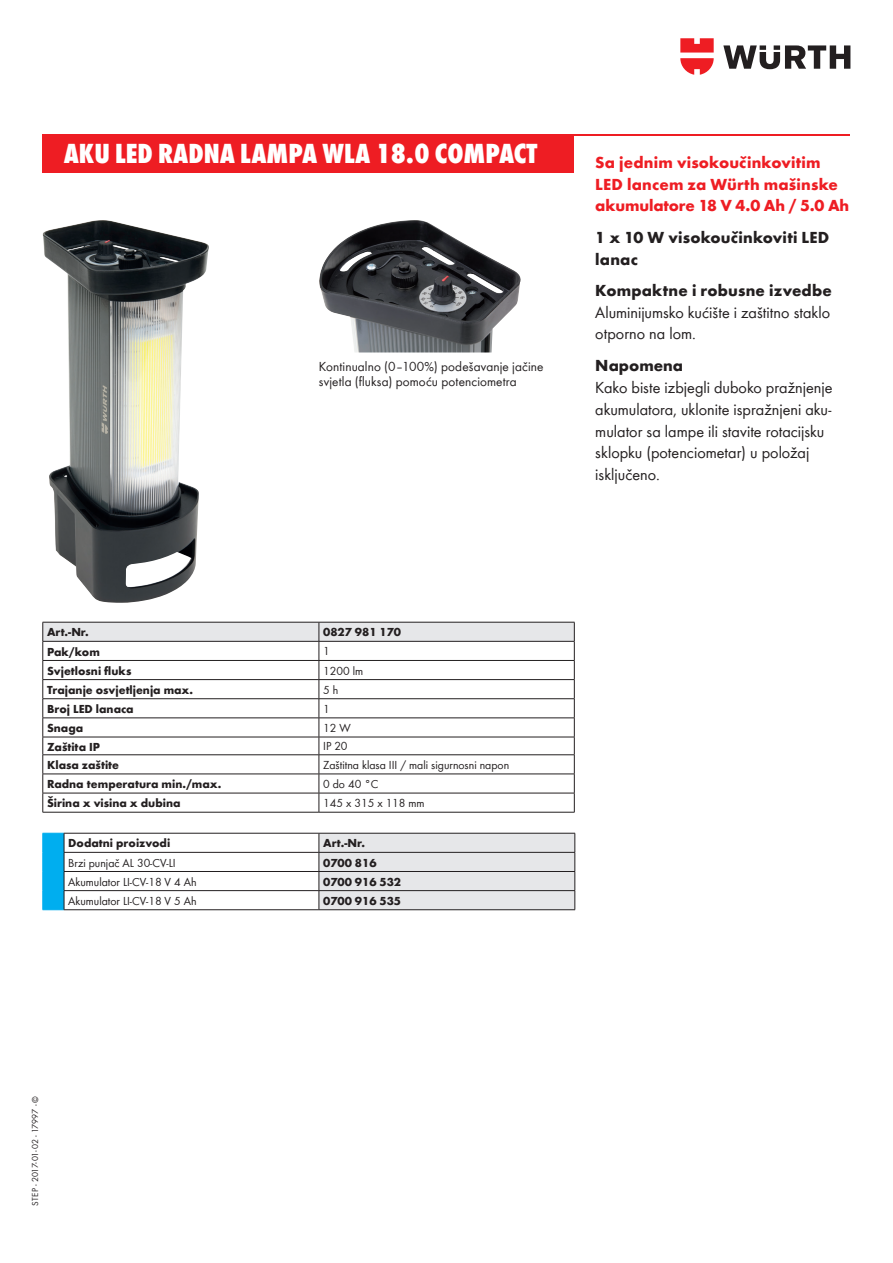
<style>
.page{position:relative;width:893px;height:1263px;background:#fff}
.page>*{position:absolute;margin:0;border:0;box-sizing:border-box;transform-origin:0 0}
.t1{font:800 condensed 28.5px "Wuerth";color:#fff}
.t2{font:16.5px/21.8px "Wuerth";color:#231f20}
.t3{font:700 16.5px/21.8px "Wuerth";letter-spacing:.01em;color:#ee1d23}
.t4{font:700 16.5px/21.8px "Wuerth";letter-spacing:.01em;color:#231f20}
.t5{font:13.5px/15px "Wuerth";letter-spacing:.01em;color:#231f20}
.t6{font:700 12px "Wuerth";color:#231f20}
.t7{font:12px "Wuerth";color:#231f20}
.t8{font:9px "Wuerth";letter-spacing:.005em;color:#231f20}
</style>
<div class="page">
<svg style="left:723px;top:45px;width:127px;height:24px"></svg>
<svg style="left:680px;top:38px;width:34px;height:37px"></svg>
<hr style="left:43px;top:134px;width:807px;height:1px;background:#ee1d23">
<div style="left:43px;top:134px;width:531px;height:38px;background:#ee1d23"></div>
<img style="left:43px;top:220px;width:166px;height:383px">
<img style="left:319px;top:220px;width:202px;height:132px">
<hr style="left:43px;top:812px;width:276px;height:1px;background:#231f20">
<svg style="left:43px;top:622px;width:532px;height:190px"></svg>
<hr style="left:319px;top:812px;width:256px;height:1px;background:#231f20">
<hr style="left:64px;top:833px;width:255px;height:1px;background:#231f20">
<hr style="left:64px;top:852px;width:255px;height:1px;background:#231f20">
<hr style="left:64px;top:871px;width:255px;height:1px;background:#231f20">
<hr style="left:64px;top:890px;width:255px;height:1px;background:#231f20">
<svg style="left:43px;top:833px;width:22px;height:77px;background:#06a8e5"></svg>
<hr style="left:64px;top:909px;width:255px;height:1px;background:#231f20">
<svg style="left:319px;top:833px;width:257px;height:77px;background:#dbdcde"></svg>
<hr style="left:319px;top:909px;width:256px;height:1px;background:#231f20">
<h1 class="t1" style="left:64px;top:133px;width:475px">AKU LED RADNA LAMPA WLA 18.0 COMPACT</h1>
<p class="t5" style="left:319px;top:359px;width:226px">Kontinualno (0–100%) podešavanje jačine svjetla (fluksa) pomoću potenciometra</p>
<h2 class="t3" style="left:595px;top:150px;width:255px">Sa jednim visokoučinkovitim<br>LED lancem za Würth mašinske akumulatore 18 V 4.0 Ah / 5.0 Ah</h2>
<h2 class="t4" style="left:595px;top:226px;width:236px">1 x 10 W visokoučinkoviti LED lanac</h2>
<h2 class="t4" style="left:595px;top:278px;width:238px">Kompaktne i robusne izvedbe</h2>
<h2 class="t2" style="left:595px;top:300px;width:236px">Aluminijumsko kućište i zaštitno staklo otporno na lom.</h2>
<h2 class="t4" style="left:595px;top:354px;width:89px">Napomena</h2>
<h2 class="t2" style="left:595px;top:376px;width:239px">Kako biste izbjegli duboko pražnjenje akumulatora, uklonite ispražnjeni aku&shy;mulator sa lampe ili stavite rotacijsku sklopku (potenciometar) u položaj isključeno.</h2>
<p class="t6" style="left:47px;top:623px;width:43px">Art.-Nr.</p>
<p class="t6" style="left:323px;top:623px;width:79px">0827 981 170</p>
<p class="t6" style="left:47px;top:643px;width:54px">Pak/kom</p>
<p class="t7" style="left:323px;top:643px;width:8px">1</p>
<p class="t6" style="left:47px;top:662px;width:86px">Svjetlosni fluks</p>
<p class="t7" style="left:323px;top:662px;width:41px">1200 lm</p>
<p class="t6" style="left:47px;top:681px;width:148px">Trajanje osvjetljenja max.</p>
<p class="t7" style="left:323px;top:682px;width:17px">5 h</p>
<p class="t6" style="left:47px;top:700px;width:88px">Broj LED lanaca</p>
<p class="t7" style="left:323px;top:701px;width:8px">1</p>
<p class="t6" style="left:47px;top:719px;width:38px">Snaga</p>
<p class="t7" style="left:323px;top:720px;width:29px">12 W</p>
<p class="t6" style="left:47px;top:738px;width:55px">Zaštita IP</p>
<p class="t7" style="left:323px;top:738px;width:26px">IP 20</p>
<p class="t6" style="left:47px;top:756px;width:74px">Klasa zaštite</p>
<p class="t7" style="left:323px;top:757px;width:188px">Zaštitna klasa III / mali sigurnosni napon</p>
<p class="t6" style="left:47px;top:775px;width:176px">Radna temperatura min./max.</p>
<p class="t7" style="left:323px;top:776px;width:57px">0 do 40 °C</p>
<p class="t6" style="left:47px;top:794px;width:135px">Širina x visina x dubina</p>
<p class="t7" style="left:323px;top:795px;width:103px">145 x 315 x 118 mm</p>
<p class="t6" style="left:68px;top:834px;width:103px">Dodatni proizvodi</p>
<p class="t6" style="left:323px;top:834px;width:43px">Art.-Nr.</p>
<p class="t7" style="left:68px;top:854px;width:109px">Brzi punjač AL 30-CV-LI</p>
<p class="t6" style="left:323px;top:854px;width:55px">0700 816</p>
<p class="t7" style="left:68px;top:873px;width:130px">Akumulator LI-CV-18 V 4 Ah</p>
<p class="t6" style="left:323px;top:873px;width:79px">0700 916 532</p>
<p class="t7" style="left:68px;top:893px;width:130px">Akumulator LI-CV-18 V 5 Ah</p>
<p class="t6" style="left:323px;top:892px;width:79px">0700 916 535</p>
<p class="t8" style="left:29px;top:1205px;width:111px;rotate:-90deg">STEP - 2017-01-02 - 17997 - ©</p>
</div>
